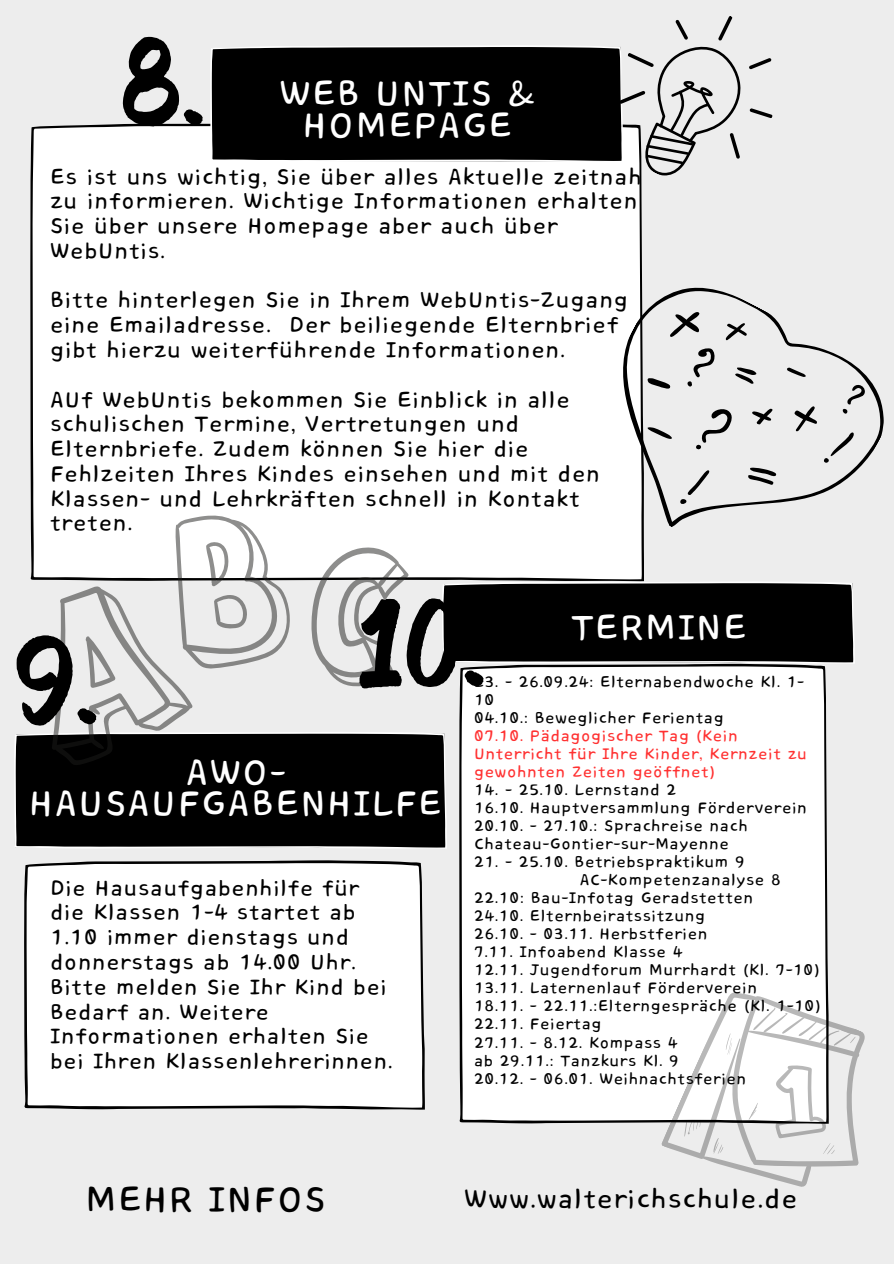
<style>
.page{position:relative;width:894px;height:1264px;background:#fff}
.page>*{position:absolute;margin:0;border:0;box-sizing:border-box;transform-origin:0 0}
.t1{font:120px "Bosk";color:#000}
.t2{font:45.75px "Core Bandi Face";color:#fff}
.t3{font:45.75px "Core Bandi Face";color:#000}
.t4{font:33.75px "Core Bandi Face";color:#000}
.t5{font:28.35px/24.8px "Core Bandi Face";color:#000}
.t6{font:27.6px/24.8px "Core Bandi Face";color:#000}
.t7{font:20.1px/18px "Core Bandi Face";color:#000}
.t8{font:20.1px/18px "Core Bandi Face";color:#ff3131}
</style>
<div class="page">
<div style="left:0;top:0;width:893px;height:1263px;background:#ededed"></div>
<div style="left:30px;top:123px;width:612px;height:458px;background:#fff"></div>
<div style="left:210px;top:45px;width:408px;height:117px;background:#000"></div>
<svg style="left:618px;top:16px;width:155px;height:167px"></svg>
<div style="left:442px;top:582px;width:412px;height:81px;background:#000"></div>
<div style="left:14px;top:732px;width:433px;height:116px;background:#000"></div>
<div style="left:459px;top:663px;width:369px;height:460px;background:#fff"></div>
<svg style="left:560px;top:260px;width:324px;height:334px"></svg>
<svg style="left:660px;top:985px;width:205px;height:202px"></svg>
<svg style="left:727px;top:1037px;width:4px;height:17px"></svg>
<svg style="left:728px;top:1042px;width:4px;height:12px"></svg>
<div style="left:24px;top:860px;width:401px;height:249px;background:#fff"></div>
<svg style="left:52px;top:515px;width:239px;height:250px"></svg>
<svg style="left:311px;top:545px;width:97px;height:142px"></svg>
<p class="t1" style="left:120px;top:35px;width:86px">8.</p>
<h4 class="t2" style="left:279px;top:70px;width:258px">WEB UNTIS &amp;</h4>
<h4 class="t2" style="left:302px;top:101px;width:212px">HOMEPAGE</h4>
<p class="t5" style="left:50px;top:165px;width:593px">Es ist uns wichtig, Sie über alles Aktuelle zeitnah zu informieren. Wichtige Informationen erhalten Sie über unsere Homepage aber auch über WebUntis.</p>
<h1 class="t5" style="left:50px;top:289px;width:580px">Bitte hinterlegen Sie in Ihrem WebUntis-Zugang eine Emailadresse. Der beiliegende Elternbrief gibt hierzu weiterführende Informationen.</h1>
<h2 class="t5" style="left:50px;top:388px;width:552px">AUf WebUntis bekommen Sie Einblick in alle schulischen Termine, Vertretungen und Elternbriefe. Zudem können Sie hier die Fehlzeiten Ihres Kindes einsehen und mit den Klassen- und Lehrkräften schnell in Kontakt treten.</h2>
<p class="t1" style="left:357px;top:596px;width:130px">10.</p>
<p class="t2" style="left:571px;top:603px;width:178px">TERMINE</p>
<h2 class="t7" style="left:474px;top:674px;width:332px">23. - 26.09.24: Elternabendwoche Kl. 1-<br>10</h2>
<h1 class="t7" style="left:474px;top:710px;width:251px">04.10.: Beweglicher Ferientag</h1>
<h1 class="t8" style="left:474px;top:728px;width:335px">07.10. Pädagogischer Tag (Kein<br>Unterricht für Ihre Kinder, Kernzeit zu gewohnten Zeiten geöffnet)</h1>
<p class="t7" style="left:474px;top:782px;width:204px">14. - 25.10. Lernstand 2</p>
<p class="t7" style="left:474px;top:800px;width:335px">16.10. Hauptversammlung Förderverein</p>
<p class="t7" style="left:474px;top:818px;width:276px">20.10. - 27.10.: Sprachreise nach<br>Chateau-Gontier-sur-Mayenne</p>
<p class="t7" style="left:474px;top:854px;width:273px">21. - 25.10. Betriebspraktikum 9</p>
<p class="t7" style="left:579px;top:872px;width:203px">AC-Kompetenzanalyse 8</p>
<p class="t7" style="left:474px;top:890px;width:281px">22.10: Bau-Infotag Geradstetten</p>
<p class="t7" style="left:474px;top:908px;width:233px">24.10. Elternbeiratssitzung</p>
<p class="t7" style="left:474px;top:926px;width:235px">26.10. - 03.11. Herbstferien</p>
<p class="t7" style="left:474px;top:944px;width:210px">7.11. Infoabend Klasse 4</p>
<p class="t7" style="left:474px;top:962px;width:348px">12.11. Jugendforum Murrhardt (Kl. 7-10)</p>
<p class="t7" style="left:474px;top:980px;width:285px">13.11. Laternenlauf Förderverein</p>
<p class="t7" style="left:474px;top:998px;width:349px">18.11. - 22.11.:Elterngespräche (Kl. 1-10)</p>
<p class="t7" style="left:474px;top:1016px;width:129px">22.11. Feiertag</p>
<p class="t7" style="left:474px;top:1034px;width:206px">27.11. - 8.12. Kompass 4</p>
<p class="t7" style="left:474px;top:1052px;width:207px">ab 29.11.: Tanzkurs Kl. 9</p>
<p class="t7" style="left:474px;top:1070px;width:274px">20.12. - 06.01. Weihnachtsferien</p>
<p class="t1" style="left:14px;top:634px;width:86px">9.</p>
<p class="t2" style="left:186px;top:748px;width:102px">AWO-</p>
<p class="t2" style="left:29px;top:779px;width:415px">HAUSAUFGABENHILFE</p>
<h2 class="t6" style="left:50px;top:876px;width:344px">Die Hausaufgabenhilfe für die Klassen 1-4 startet ab<br>1.10 immer dienstags und donnerstags ab 14.00 Uhr.<br>Bitte melden Sie Ihr Kind bei<br>Bedarf an. Weitere<br>Informationen erhalten Sie bei Ihren Klassenlehrerinnen.</h2>
<h4 class="t3" style="left:85px;top:1175px;width:243px">MEHR INFOS</h4>
<h4 class="t4" style="left:464px;top:1181px;width:335px">Www.walterichschule.de</h4>
</div>
